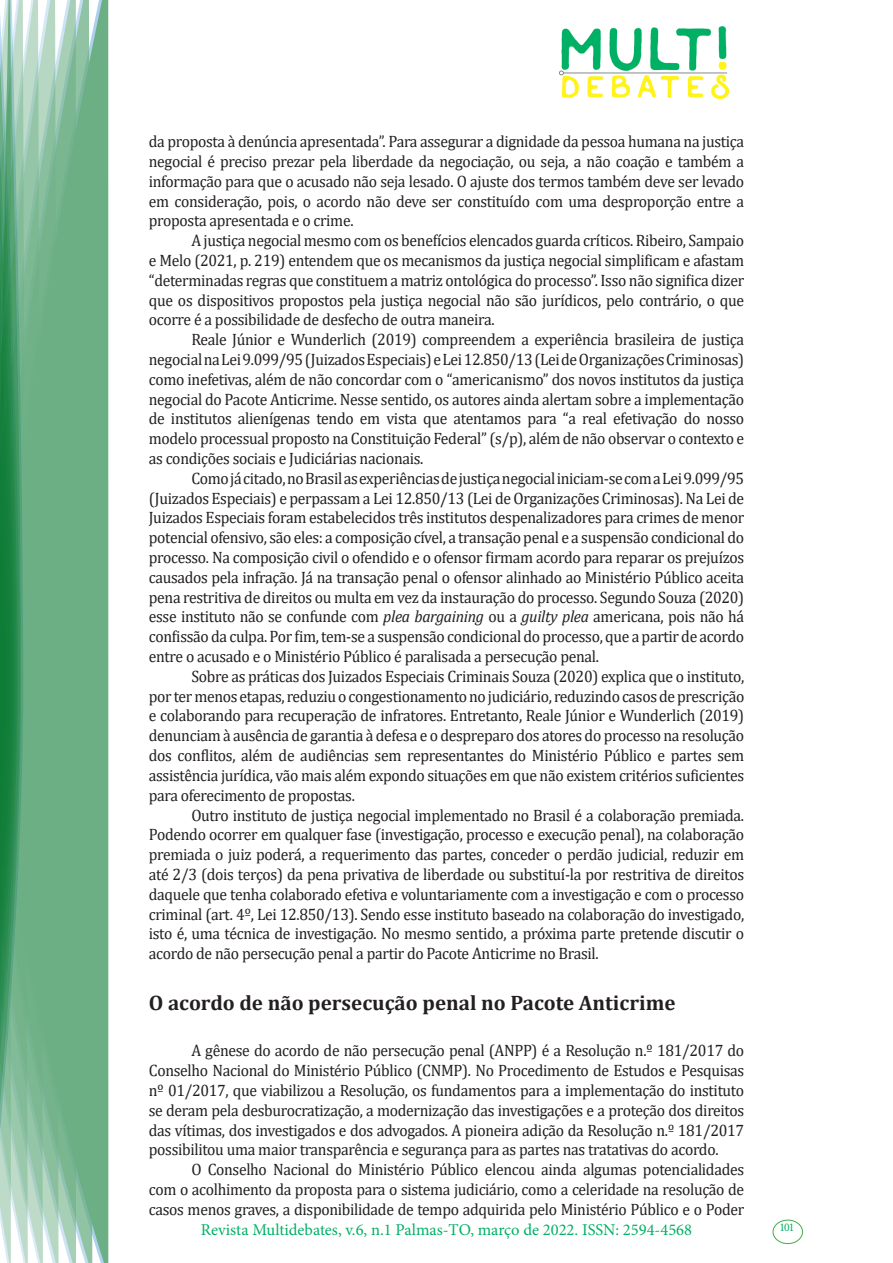
<style>
.page{position:relative;width:893px;height:1263px;background:#fff}
.page>*{position:absolute;margin:0;border:0;box-sizing:border-box;transform-origin:0 0}
.Titulo_2{font:700 21px "Cambria";color:#231f20}
.texto{font:16.5px/19.8px "Cambria";letter-spacing:-.02em;color:#231f20;text-align:justify;scale:.95 1}
.t1{font:16.5px "Minion Pro";color:#00b064}
.t2{font:11.7px "Minion Pro";color:#00b064}
.s1{font-style:italic}
</style>
<div class="page">
<img style="left:559px;top:26px;width:169px;height:72px">
<div style="left:95px;top:0;width:14px;height:1263px;background:#6caf84"></div>
<svg style="left:79px;top:0;width:16px;height:1263px;background:#71b289"></svg>
<svg style="left:62px;top:0;width:17px;height:1263px;background:#75b48c"></svg>
<svg style="left:45px;top:0;width:17px;height:1263px;background:#7cb792"></svg>
<svg style="left:30px;top:0;width:15px;height:1263px;background:#80ba96"></svg>
<svg style="left:0;top:0;width:30px;height:1263px;background:#61a97f"></svg>
<div style="left:772px;top:1219px;width:31px;height:25px;border:1px solid #40ae49;border-radius:50%"></div>
<p class="texto" style="left:149px;top:132px;width:628px">da proposta à denúncia apresentada”. Para assegurar a dignidade da pessoa humana na justiça negocial é preciso prezar pela liberdade da negociação, ou seja, a não coação e também a informação para que o acusado não seja lesado. O ajuste dos termos também deve ser levado em consideração, pois, o acordo não deve ser constituído com uma desproporção entre a proposta apresentada e o crime.</p>
<p class="texto" style="left:149px;top:231px;width:628px;text-indent:43px">A justiça negocial mesmo com os benefícios elencados guarda críticos. Ribeiro, Sampaio e Melo (2021, p. 219) entendem que os mecanismos da justiça negocial simplificam e afastam “determinadas regras que constituem a matriz ontológica do processo”. Isso não significa dizer que os dispositivos propostos pela justiça negocial não são jurídicos, pelo contrário, o que ocorre é a possibilidade de desfecho de outra maneira.</p>
<p class="texto" style="left:149px;top:330px;width:628px;text-indent:43px">Reale Júnior e Wunderlich (2019) compreendem a experiência brasileira de justiça negocial na Lei 9.099/95 (Juizados Especiais) e Lei 12.850/13 (Lei de Organizações Criminosas) como inefetivas, além de não concordar com o “americanismo” dos novos institutos da justiça negocial do Pacote Anticrime. Nesse sentido, os autores ainda alertam sobre a implementação de institutos alienígenas tendo em vista que atentamos para “a real efetivação do nosso modelo processual proposto na Constituição Federal” (s/p), além de não observar o contexto e as condições sociais e Judiciárias nacionais.</p>
<p class="texto" style="left:149px;top:468px;width:628px;text-indent:43px">Como já citado, no Brasil as experiências de justiça negocial iniciam-se com a Lei 9.099/95 (Juizados Especiais) e perpassam a Lei 12.850/13 (Lei de Organizações Criminosas). Na Lei de Juizados Especiais foram estabelecidos três institutos despenalizadores para crimes de menor potencial ofensivo, são eles: a composição cível, a transação penal e a suspensão condicional do processo. Na composição civil o ofendido e o ofensor firmam acordo para reparar os prejuízos causados pela infração. Já na transação penal o ofensor alinhado ao Ministério Público aceita pena restritiva de direitos ou multa em vez da instauração do processo. Segundo Souza (2020) esse instituto não se confunde com <span class="s1">plea bargaining</span> ou a <span class="s1">guilty plea</span> americana, pois não há confissão da culpa. Por fim, tem-se a suspensão condicional do processo, que a partir de acordo entre o acusado e o Ministério Público é paralisada a persecução penal.</p>
<p class="texto" style="left:149px;top:666px;width:628px;text-indent:43px">Sobre as práticas dos Juizados Especiais Criminais Souza (2020) explica que o instituto, por ter menos etapas, reduziu o congestionamento no judiciário, reduzindo casos de prescrição e colaborando para recuperação de infratores. Entretanto, Reale Júnior e Wunderlich (2019) denunciam à ausência de garantia à defesa e o despreparo dos atores do processo na resolução dos conflitos, além de audiências sem representantes do Ministério Público e partes sem assistência jurídica, vão mais além expondo situações em que não existem critérios suficientes para oferecimento de propostas.</p>
<p class="texto" style="left:149px;top:805px;width:628px;text-indent:43px">Outro instituto de justiça negocial implementado no Brasil é a colaboração premiada.<br>Podendo ocorrer em qualquer fase (investigação, processo e execução penal), na colaboração premiada o juiz poderá, a requerimento das partes, conceder o perdão judicial, reduzir em até 2/3 (dois terços) da pena privativa de liberdade ou substituí-la por restritiva de direitos daquele que tenha colaborado efetiva e voluntariamente com a investigação e com o processo criminal (art. 4º, Lei 12.850/13). Sendo esse instituto baseado na colaboração do investigado, isto é, uma técnica de investigação. No mesmo sentido, a próxima parte pretende discutir o acordo de não persecução penal a partir do Pacote Anticrime no Brasil.</p>
<p class="Titulo_2" style="left:149px;top:987px;width:528px">O acordo de não persecução penal no Pacote Anticrime</p>
<p class="texto" style="left:149px;top:1041px;width:628px;text-indent:43px">A gênese do acordo de não persecução penal (ANPP) é a Resolução n.º 181/2017 do Conselho Nacional do Ministério Público (CNMP). No Procedimento de Estudos e Pesquisas nº 01/2017, que viabilizou a Resolução, os fundamentos para a implementação do instituto se deram pela desburocratização, a modernização das investigações e a proteção dos direitos das vítimas, dos investigados e dos advogados. A pioneira adição da Resolução n.º 181/2017 possibilitou uma maior transparência e segurança para as partes nas tratativas do acordo.</p>
<p class="texto" style="left:149px;top:1159px;width:628px;text-indent:43px">O Conselho Nacional do Ministério Público elencou ainda algumas potencialidades com o acolhimento da proposta para o sistema judiciário, como a celeridade na resolução de casos menos graves, a disponibilidade de tempo adquirida pelo Ministério Público e o Poder</p>
<p class="t1" style="left:201px;top:1218px;width:493px">Revista Multidebates, v.6, n.1 Palmas-TO, março de 2022. ISSN: 2594-4568</p>
<p class="t2" style="left:779px;top:1219px;width:16px">101</p>
</div>
